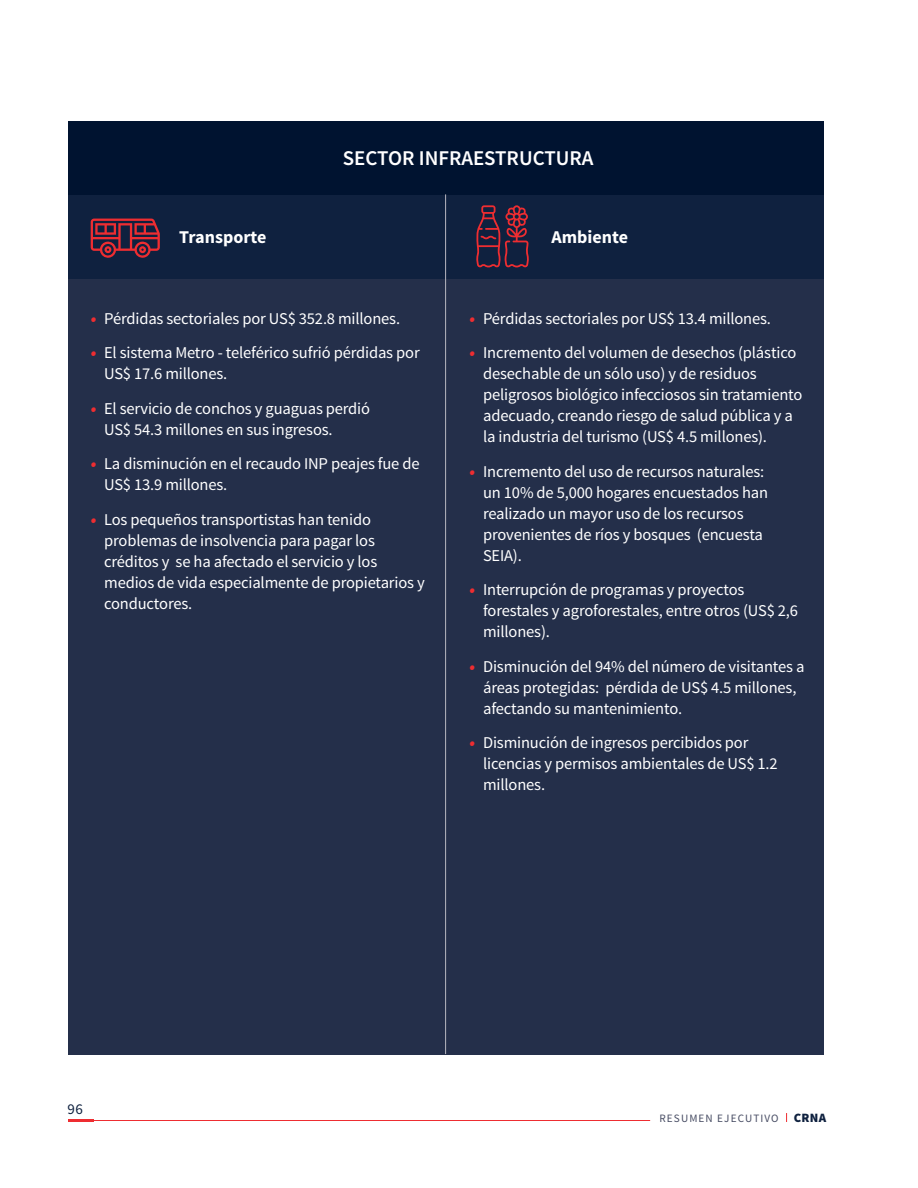
<style>
.page{position:relative;width:918px;height:1188px;background:#fff}
.page>*{position:absolute;margin:0;border:0;box-sizing:border-box;transform-origin:0 0}
.t1{font:600 21px "Source Sans Pro";color:#fff}
.t2{font:700 18px "Source Sans Pro";color:#fff}
.t3{font:16.5px/21px "Source Sans Pro";letter-spacing:-.01em;color:#fff}
.t4{font:15px "Source Sans Pro";color:#0f213f}
.t5{font:11.25px "Source Sans Pro";letter-spacing:.1em;color:#484d64}
.s1{font-weight:900;font-style:italic;color:#ee2d31}
.s2{font-weight:900;font-size:12.75px;color:#0f213f}
</style>
<div class="page">
<div style="left:68px;top:121px;width:756px;height:933px;background:#242f4a"></div>
<div style="left:68px;top:194px;width:756px;height:85px;background:#0f213f"></div>
<div style="left:68px;top:121px;width:756px;height:73px;background:#001330"></div>
<hr style="left:445px;top:194px;width:1px;height:860px;background:#b8b7c1">
<svg style="left:91px;top:219px;width:69px;height:39px"></svg>
<svg style="left:476px;top:205px;width:53px;height:63px"></svg>
<hr style="left:80px;top:1120px;width:570px;height:1px;background:#ee2d31">
<hr style="left:68px;top:1119px;width:26px;height:3px;background:#ee2d31">
<p class="t1" style="left:343px;top:144px;width:252px">SECTOR INFRAESTRUCTURA</p>
<p class="t2" style="left:179px;top:225px;width:89px">Transporte</p>
<p class="t2" style="left:551px;top:225px;width:78px">Ambiente</p>
<p class="t3" style="left:91px;top:308px;width:311px"><span class="s1">•</span> Pérdidas sectoriales por US$ 352.8 millones.</p>
<p class="t3" style="left:104px;top:343px;width:317px;text-indent:-13px"><span class="s1">•</span> El sistema Metro - teleférico sufrió pérdidas por<br>US$ 17.6 millones.</p>
<p class="t3" style="left:104px;top:398px;width:267px;text-indent:-13px"><span class="s1">•</span> El servicio de conchos y guaguas perdió<br>US$ 54.3 millones en sus ingresos.</p>
<p class="t3" style="left:104px;top:454px;width:317px;text-indent:-13px"><span class="s1">•</span> La disminución en el recaudo INP peajes fue de<br>US$ 13.9 millones.</p>
<p class="t3" style="left:104px;top:509px;width:322px;text-indent:-13px"><span class="s1">•</span> Los pequeños transportistas han tenido problemas de insolvencia para pagar los créditos y se ha afectado el servicio y los medios de vida especialmente de propietarios y conductores.</p>
<p class="t3" style="left:470px;top:308px;width:303px"><span class="s1">•</span> Pérdidas sectoriales por US$ 13.4 millones.</p>
<p class="t3" style="left:483px;top:343px;width:321px;text-indent:-13px"><span class="s1">•</span> Incremento del volumen de desechos (plástico desechable de un sólo uso) y de residuos peligrosos biológico infecciosos sin tratamiento adecuado, creando riesgo de salud pública y a la industria del turismo (US$ 4.5 millones).</p>
<p class="t3" style="left:483px;top:461px;width:287px;text-indent:-13px"><span class="s1">•</span> Incremento del uso de recursos naturales: un 10% de 5,000 hogares encuestados han realizado un mayor uso de los recursos provenientes de ríos y bosques (encuesta SEIA).</p>
<p class="t3" style="left:483px;top:580px;width:317px;text-indent:-13px"><span class="s1">•</span> Interrupción de programas y proyectos forestales y agroforestales, entre otros (US$ 2,6 millones).</p>
<p class="t3" style="left:483px;top:656px;width:323px;text-indent:-13px"><span class="s1">•</span> Disminución del 94% del número de visitantes a áreas protegidas: pérdida de US$ 4.5 millones, afectando su mantenimiento.</p>
<p class="t3" style="left:483px;top:733px;width:296px;text-indent:-13px"><span class="s1">•</span> Disminución de ingresos percibidos por licencias y permisos ambientales de US$ 1.2 millones.</p>
<p class="t4" style="left:68px;top:1100px;width:17px">96</p>
<p class="t5" style="left:659px;top:1111px;width:168px">RESUMEN EJECUTIVO <span class="s2">CRNA</span></p>
</div>
